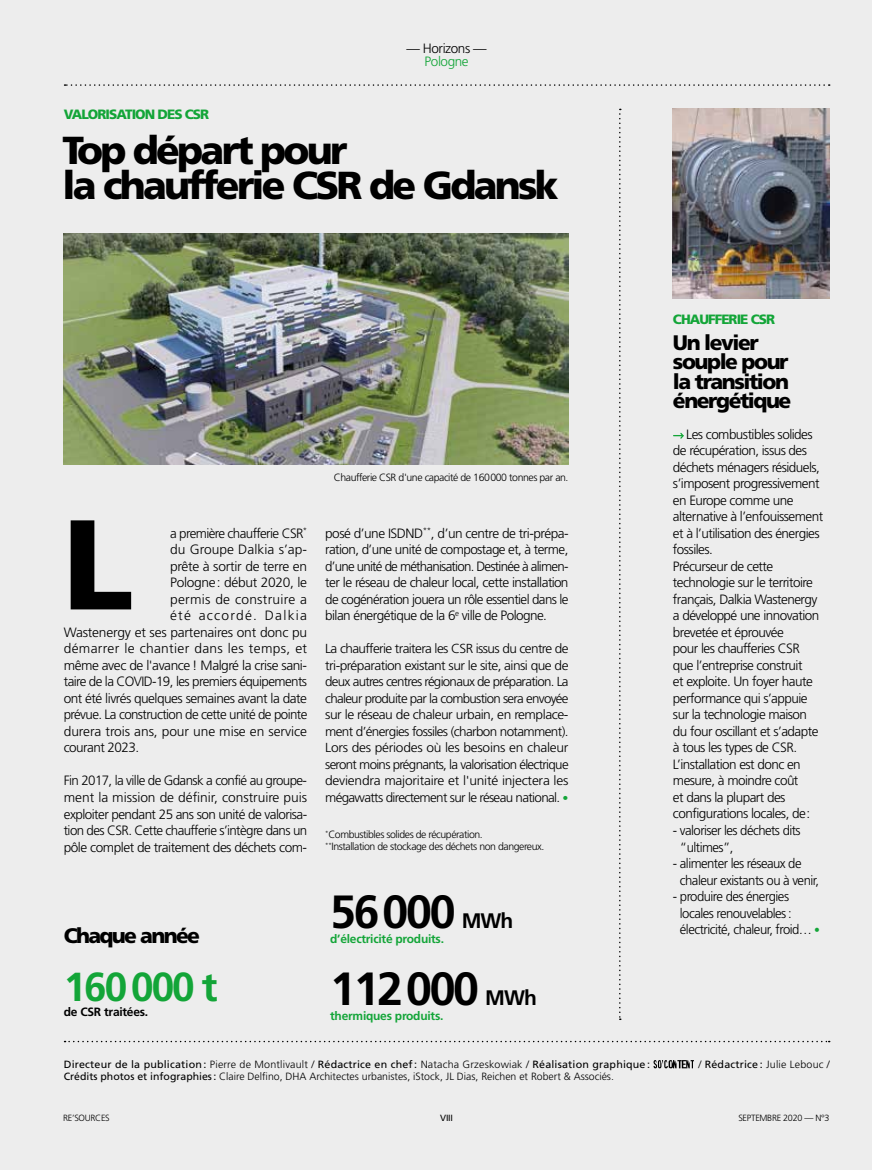
<style>
.page{position:relative;width:872px;height:1170px;background:#fff}
.page>*{position:absolute;margin:0;border:0;box-sizing:border-box;transform-origin:0 0}
.t1{font:900 127.5px "Frutiger LT Std";color:#000}
.t2{font:700 46.5px "Frutiger LT Std";letter-spacing:-.05em;color:#000}
.t3{font:700 40.5px "Frutiger LT Std";letter-spacing:-.05em;color:#13a538}
.t4{font:900 39px/34.5px "Frutiger LT Std";letter-spacing:-.07em;color:#000}
.t5{font:900 21px/19.5px "Frutiger LT Std";letter-spacing:-.07em;color:#000}
.t6{font:300 13.5px/16.5px "Frutiger LT Std";letter-spacing:-.04em;color:#000}
.t7{font:300 13.5px "Frutiger LT Std";letter-spacing:-.02em;color:#000}
.t8{font:300 13.5px "Frutiger LT Std";letter-spacing:-.015em;color:#000}
.t9{font:300 13.5px "Frutiger LT Std";letter-spacing:-.005em;color:#000}
.t10{font:300 13.5px "Frutiger LT Std";letter-spacing:.025em;color:#000}
.t11{font:900 13.5px "Frutiger LT Std";letter-spacing:-.07em;color:#13a538}
.t12{font:300 13.5px "Frutiger LT Std";color:#000}
.t13{font:300 13.5px "Frutiger LT Std";letter-spacing:.02em;color:#000}
.t14{font:300 13.5px "Frutiger LT Std";letter-spacing:.095em;color:#000}
.t15{font:300 13.5px "Frutiger LT Std";letter-spacing:-.03em;color:#13a538}
.t16{font:300 13.05px/16.5px "Frutiger LT Std";letter-spacing:-.05em;color:#000;text-align:justify;scale:1.04 1}
.t17{font:700 12px "Frutiger LT Std";letter-spacing:-.02em;color:#13a538}
.t18{font:700 12px "Frutiger LT Std";letter-spacing:-.02em;color:#000}
.t19{font:300 10.5px/12px "Frutiger LT Std";letter-spacing:-.04em;color:#000}
.t20{font:300 10.5px "Frutiger LT Std";color:#000}
.t21{font:10.5px "Frutiger LT Std";letter-spacing:.015em;color:#000}
.t22{font:300 10.5px "Frutiger LT Std";letter-spacing:.015em;color:#000}
.t23{font:300 9px "Frutiger LT Std";letter-spacing:-.03em;color:#000}
.t24{font:9px "Frutiger LT Std";color:#000}
.s1{font-size:11.7px;color:#13a538}
.s2{font-size:21px}
.s3{font-size:12px;color:#13a538}
.s4{font-weight:300}
.s5{font-weight:400}
</style>
<div class="page">
<div style="left:0;top:0;width:872px;height:1169px;background:#ededed"></div>
<svg style="left:65px;top:84px;width:764px;height:2px"></svg>
<img style="left:673px;top:109px;width:157px;height:189px">
<svg style="left:619px;top:109px;width:2px;height:910px"></svg>
<img style="left:64px;top:233px;width:504px;height:232px">
<svg style="left:653px;top:1060px;width:41px;height:8px"></svg>
<svg style="left:65px;top:1040px;width:764px;height:2px"></svg>
<svg style="left:673px;top:432px;width:11px;height:7px"></svg>
<p class="t11" style="left:64px;top:106px;width:147px">VALORISATION DES CSR</p>
<p class="t6" style="left:406px;top:40px;width:82px">— Horizons —</p>
<p class="t15" style="left:424px;top:54px;width:46px">Pologne</p>
<h3 class="t4" style="left:62px;top:133px;width:498px">Top départ pour<br>la chaufferie CSR de Gdansk</h3>
<h1 class="t1" style="left:62px;top:487px;width:72px">L</h1>
<p class="t6" style="left:170px;top:525px;width:139px">a première chaufferie CSR<sup>*</sup></p>
<p class="t12" style="left:170px;top:542px;width:139px">du Groupe Dalkia s’ap-</p>
<p class="t7" style="left:170px;top:558px;width:138px">prête à sortir de terre en</p>
<p class="t7" style="left:170px;top:575px;width:139px">Pologne: début 2020, le</p>
<p class="t13" style="left:170px;top:591px;width:138px">permis de construire a</p>
<p class="t14" style="left:170px;top:608px;width:138px">été accordé. Dalkia</p>
<p class="t8" style="left:64px;top:624px;width:245px">Wastenergy et ses partenaires ont donc pu</p>
<p class="t10" style="left:64px;top:641px;width:245px">démarrer le chantier dans les temps, et</p>
<p class="t6" style="left:64px;top:657px;width:245px">même avec de l'avance ! Malgré la crise sani-</p>
<p class="t6" style="left:64px;top:673px;width:245px">taire de la COVID-19, les premiers équipements</p>
<p class="t6" style="left:64px;top:690px;width:245px">ont été livrés quelques semaines avant la date</p>
<p class="t6" style="left:64px;top:706px;width:245px">prévue. La construction de cette unité de pointe</p>
<p class="t9" style="left:64px;top:723px;width:245px">durera trois ans, pour une mise en service</p>
<p class="t6" style="left:64px;top:739px;width:77px">courant 2023.</p>
<p class="t6" style="left:64px;top:772px;width:245px;text-align:justify">Fin 2017, la ville de Gdansk a confié au groupe&shy;ment la mission de définir, construire puis exploiter pendant 25 ans son unité de valorisa&shy;tion des CSR. Cette chaufferie s’intègre dans un pôle complet de traitement des déchets com-</p>
<h3 class="t5" style="left:64px;top:925px;width:138px">Chaque année</h3>
<h3 class="t3" style="left:64px;top:963px;width:155px">160000 t</h3>
<p class="t18" style="left:64px;top:1004px;width:86px">de CSR traitées.</p>
<p class="t19" style="left:334px;top:471px;width:236px">Chaufferie CSR d'une capacité de 160000 tonnes par an.</p>
<p class="t6" style="left:325px;top:525px;width:245px;text-align:justify">posé d’une ISDND<sup>**</sup>, d’un centre de tri-prépa&shy;ration, d’une unité de compostage et, à terme, d’une unité de méthanisation. Destinée à alimen&shy;ter le réseau de chaleur local, cette installation de cogénération jouera un rôle essentiel dans le bilan énergétique de la 6<sup>e</sup> ville de Pologne.</p>
<p class="t16" style="left:325px;top:640px;width:236px">La chaufferie traitera les CSR issus du centre de tri-préparation existant sur le site, ainsi que de deux autres centres régionaux de préparation. La chaleur produite par la combustion sera envoyée sur le réseau de chaleur urbain, en remplace&shy;ment d’énergies fossiles (charbon notamment).<br>Lors des périodes où les besoins en chaleur seront moins prégnants, la valorisation électrique deviendra majoritaire et l'unité injectera les mégawatts directement sur le réseau national. <span class="s1">•</span></p>
<p class="t19" style="left:325px;top:828px;width:221px"><sup>*</sup>Combustibles solides de récupération.<br><sup>**</sup>Installation de stockage des déchets non dangereux.</p>
<h2 class="t2" style="left:330px;top:884px;width:185px">56000 <span class="s2">MWh</span></h2>
<p class="t17" style="left:330px;top:932px;width:115px">d’électricité produits.</p>
<h2 class="t2" style="left:330px;top:961px;width:208px">112000 <span class="s2">MWh</span></h2>
<p class="t17" style="left:330px;top:1008px;width:115px">thermiques produits.</p>
<p class="t11" style="left:673px;top:311px;width:104px">CHAUFFERIE CSR</p>
<h3 class="t5" style="left:673px;top:332px;width:120px">Un levier souple pour la transition énergétique</h3>
<p class="t6" style="left:673px;top:426px;width:152px;text-indent:13px">Les combustibles solides de récupération, issus des déchets ménagers résiduels, s’imposent progressivement en Europe comme une alternative à l’enfouissement et à l’utilisation des énergies fossiles.<br>Précurseur de cette technologie sur le territoire français, Dalkia Wastenergy a développé une innovation brevetée et éprouvée<br>pour les chaufferies CSR que l’entreprise construit<br>et exploite. Un foyer haute performance qui s’appuie sur la technologie maison du four oscillant et s’adapte à tous les types de CSR.<br>L’installation est donc en mesure, à moindre coût<br>et dans la plupart des configurations locales, de:</p>
<p class="t6" style="left:680px;top:822px;width:122px;text-indent:-7px">- valoriser les déchets dits “ultimes”,</p>
<p class="t6" style="left:680px;top:855px;width:141px;text-indent:-7px">- alimenter les réseaux de chaleur existants ou à venir,</p>
<p class="t6" style="left:680px;top:888px;width:142px;text-indent:-7px">- produire des énergies locales renouvelables : électricité, chaleur, froid… <span class="s3">•</span></p>
<p class="t21" style="left:64px;top:1058px;width:588px">Directeur de la publication: <span class="s4">Pierre de Montlivault /</span> Rédactrice en chef: <span class="s4">Natacha Grzeskowiak /</span> Réalisation graphique :</p>
<p class="t22" style="left:698px;top:1058px;width:133px">/ <span class="s5">Rédactrice :</span> Julie Lebouc /</p>
<p class="t20" style="left:64px;top:1070px;width:551px"><span class="s5">Crédits photos et infographies:</span> Claire Delfino, DHA Architectes urbanistes, iStock, JL Dias, Reichen et Robert &amp; Associés.</p>
<p class="t23" style="left:63px;top:1113px;width:48px">RE’SOURCES</p>
<p class="t23" style="left:738px;top:1113px;width:93px">SEPTEMBRE 2020 — N°3</p>
<p class="t24" style="left:440px;top:1112px;width:14px">VIII</p>
</div>
